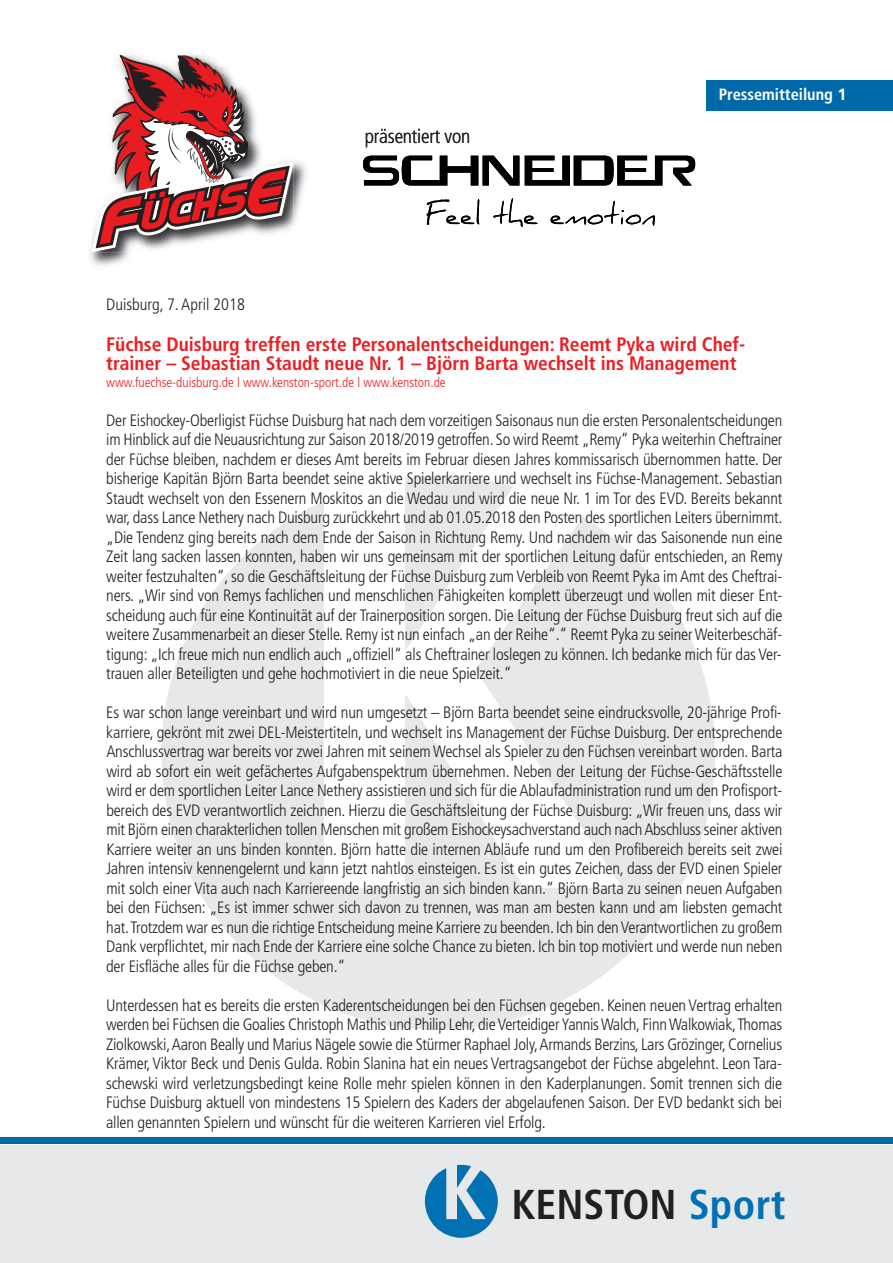
<style>
.page{position:relative;width:893px;height:1263px;background:#fff}
.page>*{position:absolute;margin:0;border:0;box-sizing:border-box;transform-origin:0 0}
.t1{font:700 condensed 41.85px "Frutiger";color:#231f20}
.t2{font:300 condensed 19.95px "Frutiger";letter-spacing:-.01em;color:#231f20}
.t3{font:700 condensed 19.5px/19.5px "Frutiger";color:#ee1d23}
.t4{font:300 condensed 16.5px/19.5px "Frutiger";letter-spacing:-.01em;color:#231f20;text-align:justify}
.t5{font:700 condensed 16.35px "Frutiger";color:#fff}
.t6{font:300 condensed 13.5px "Frutiger";color:#ee1d23}
.s1{font-stretch:normal}
.s2{color:#0071b3}
</style>
<div class="page">
<img style="left:90px;top:54px;width:216px;height:212px">
<div style="left:0;top:1145px;width:893px;height:118px;background:#e7e8e9"></div>
<svg style="left:405px;top:476px;width:108px;height:25px;background:#eaebeb"></svg>
<svg style="left:162px;top:501px;width:553px;height:529px;fill:#e7e8e9"></svg>
<div style="left:706px;top:81px;width:187px;height:30px;background:#0069a9"></div>
<svg style="left:425px;top:1165px;width:73px;height:73px"></svg>
<svg style="left:92px;top:55px;width:202px;height:197px"></svg>
<svg style="left:363px;top:155px;width:156px;height:31px"></svg>
<svg style="left:525px;top:155px;width:170px;height:31px"></svg>
<svg style="left:427px;top:199px;width:52px;height:26px"></svg>
<svg style="left:493px;top:198px;width:44px;height:29px"></svg>
<svg style="left:551px;top:201px;width:104px;height:25px"></svg>
<div style="left:0;top:1138px;width:893px;height:6px;background:#0069a9"></div>
<p class="t2" style="left:365px;top:128px;width:107px">präsentiert von</p>
<p class="t5" style="left:719px;top:88px;width:129px">Pressemitteilung <span class="s1">1</span></p>
<p class="t4" style="left:106px;top:296px;width:140px">Duisburg, 7. April 2018</p>
<p class="t3" style="left:106px;top:336px;width:640px">Füchse Duisburg treffen erste Personalentscheidungen: Reemt Pyka wird Chef&shy;trainer – Sebastian Staudt neue Nr. 1 – Björn Barta wechselt ins Management</p>
<p class="t6" style="left:106px;top:376px;width:341px">www.fuechse-duisburg.de l www.kenston-sport.de l www.kenston.de</p>
<p class="t4" style="left:106px;top:411px;width:678px">Der Eishockey-Oberligist Füchse Duisburg hat nach dem vorzeitigen Saisonaus nun die ersten Personalentscheidungen im Hinblick auf die Neuausrichtung zur Saison 2018/2019 getroffen. So wird Reemt „Remy“ Pyka weiterhin Cheftrainer der Füchse bleiben, nachdem er dieses Amt bereits im Februar diesen Jahres kommissarisch übernommen hatte. Der bisherige Kapitän Björn Barta beendet seine aktive Spielerkarriere und wechselt ins Füchse-Management. Sebastian Staudt wechselt von den Essenern Moskitos an die Wedau und wird die neue Nr. 1 im Tor des EVD. Bereits bekannt war, dass Lance Nethery nach Duisburg zurückkehrt und ab 01.05.2018 den Posten des sportlichen Leiters übernimmt. „Die Tendenz ging bereits nach dem Ende der Saison in Richtung Remy. Und nachdem wir das Saisonende nun eine Zeit lang sacken lassen konnten, haben wir uns gemeinsam mit der sportlichen Leitung dafür entschieden, an Remy weiter festzuhalten“, so die Geschäftsleitung der Füchse Duisburg zumVerbleib von Reemt Pyka imAmt des Cheftrai&shy;ners. „Wir sind von Remys fachlichen und menschlichen Fähigkeiten komplett überzeugt und wollen mit dieser Ent&shy;scheidung auch für eine Kontinuität auf der Trainerposition sorgen. Die Leitung der Füchse Duisburg freut sich auf die weitere Zusammenarbeit an dieser Stelle. Remy ist nun einfach „an der Reihe“.“ Reemt Pyka zu seinerWeiterbeschäf&shy;tigung: „Ich freue mich nun endlich auch „offiziell“ als Cheftrainer loslegen zu können. Ich bedanke mich für das Ver&shy;trauen aller Beteiligten und gehe hochmotiviert in die neue Spielzeit.“</p>
<p class="t4" style="left:106px;top:704px;width:678px">Es war schon lange vereinbart und wird nun umgesetzt – Björn Barta beendet seine eindrucksvolle, 20-jährige Profi&shy;karriere, gekrönt mit zwei DEL-Meistertiteln, und wechselt ins Management der Füchse Duisburg. Der entsprechende Anschlussvertrag war bereits vor zwei Jahren mit seinemWechsel als Spieler zu den Füchsen vereinbart worden. Barta wird ab sofort ein weit gefächertes Aufgabenspektrum übernehmen. Neben der Leitung der Füchse-Geschäftsstelle wird er dem sportlichen Leiter Lance Nethery assistieren und sich für dieAblaufadministration rund um den Profisport&shy;bereich des EVD verantwortlich zeichnen. Hierzu die Geschäftsleitung der Füchse Duisburg: „Wir freuen uns, dass wir mit Björn einen charakterlichen tollen Menschen mit großem Eishockeysachverstand auch nachAbschluss seiner aktiven Karriere weiter an uns binden konnten. Björn hatte die internen Abläufe rund um den Profibereich bereits seit zwei Jahren intensiv kennengelernt und kann jetzt nahtlos einsteigen. Es ist ein gutes Zeichen, dass der EVD einen Spieler mit solch einer Vita auch nach Karriereende langfristig an sich binden kann.“ Björn Barta zu seinen neuen Aufgaben bei den Füchsen: „Es ist immer schwer sich davon zu trennen, was man am besten kann und am liebsten gemacht hat.Trotzdem war es nun die richtige Entscheidung meine Karriere zu beenden. Ich bin denVerantwortlichen zu großem Dank verpflichtet, mir nach Ende der Karriere eine solche Chance zu bieten. Ich bin top motiviert und werde nun neben der Eisfläche alles für die Füchse geben.“</p>
<p class="t4" style="left:106px;top:996px;width:678px">Unterdessen hat es bereits die ersten Kaderentscheidungen bei den Füchsen gegeben. Keinen neuen Vertrag erhalten werden bei Füchsen die Goalies Christoph Mathis und Philip Lehr, dieVerteidigerYannisWalch, FinnWalkowiak,Thomas Ziolkowski,Aaron Beally und Marius Nägele sowie die Stürmer Raphael Joly,Armands Berzins, Lars Grözinger, Cornelius Krämer,Viktor Beck und Denis Gulda. Robin Slanina hat ein neues Vertragsangebot der Füchse abgelehnt. Leon Tara&shy;schewski wird verletzungsbedingt keine Rolle mehr spielen können in den Kaderplanungen. Somit trennen sich die Füchse Duisburg aktuell von mindestens 15 Spielern des Kaders der abgelaufenen Saison. Der EVD bedankt sich bei allen genannten Spielern und wünscht für die weiteren Karrieren viel Erfolg.</p>
<h1 class="t1" style="left:511px;top:1188px;width:275px">KENSTON <span class="s2">Sport</span></h1>
</div>
